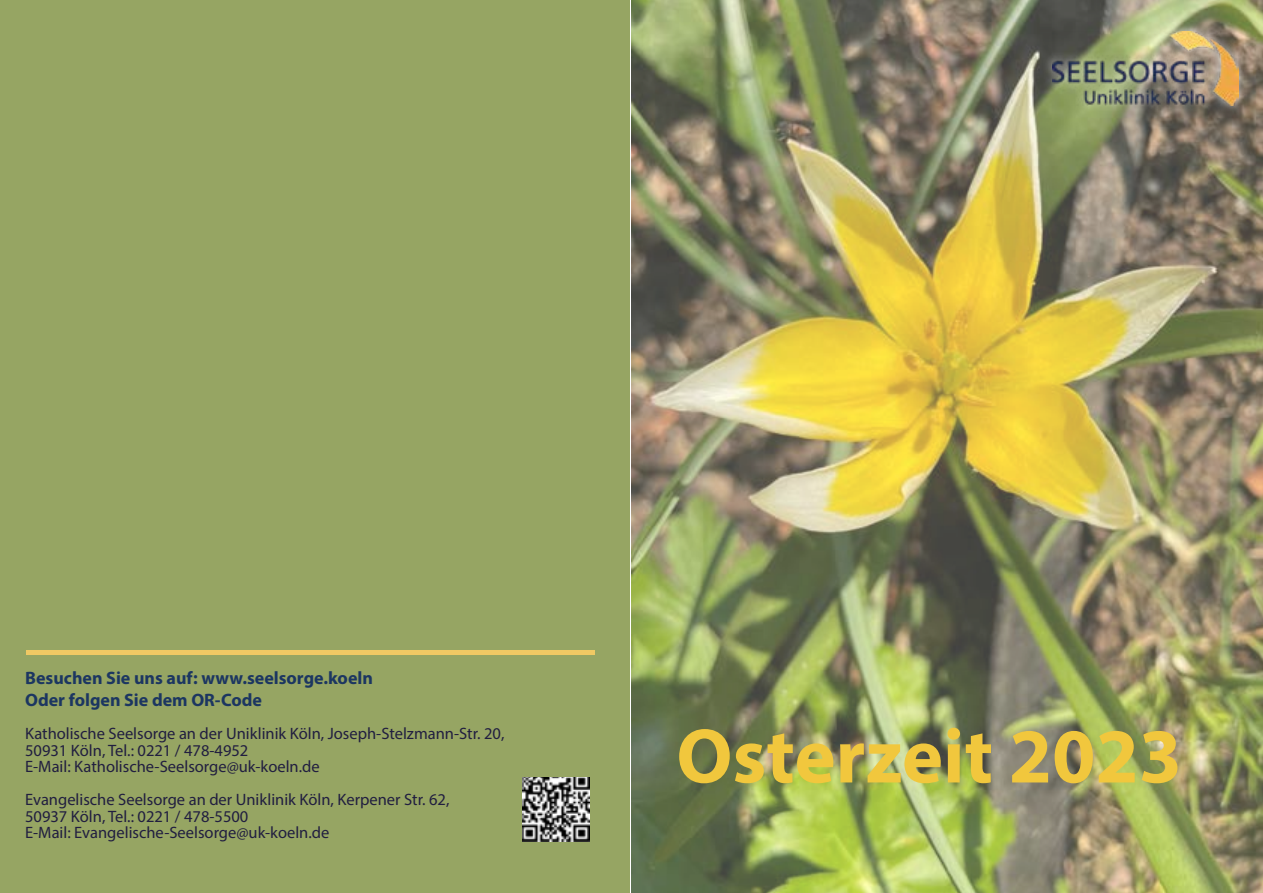
<style>
.page{position:relative;width:1263px;height:893px;background:#fff}
.page>*{position:absolute;margin:0;border:0;box-sizing:border-box;transform-origin:0 0}
.t1{font:700 78px "Myriad Pro";color:#f1c73d}
.t2{font:700 18px/21.9px "Myriad Pro";color:#1c3661}
.t3{font:16.5px/16.5px "Myriad Pro";color:#211e40}
</style>
<div class="page">
<img style="left:631px;top:0;width:632px;height:893px">
<div style="left:1043px;top:22px;width:204px;height:93px;background:#fff;opacity:.85"></div>
<img style="left:1052px;top:31px;width:186px;height:75px">
<div style="left:0;top:0;width:629px;height:893px;background:#96a563"></div>
<img style="left:522px;top:777px;width:68px;height:65px">
<div style="left:26px;top:650px;width:568px;height:5px;background:#f0c964"></div>
<p class="t2" style="left:25px;top:666px;width:349px">Besuchen Sie uns auf: www.seelsorge.koeln<br>Oder folgen Sie dem OR-Code</p>
<p class="t3" style="left:25px;top:725px;width:481px">Katholische Seelsorge an der Uniklinik Köln, Joseph-Stelzmann-Str. 20,<br>50931 Köln, Tel.: 0221 / 478-4952<br>E-Mail: Katholische-Seelsorge@uk-koeln.de</p>
<p class="t3" style="left:25px;top:791px;width:426px">Evangelische Seelsorge an der Uniklinik Köln, Kerpener Str. 62,<br>50937 Köln, Tel.: 0221 / 478-5500<br>E-Mail: Evangelische-Seelsorge@uk-koeln.de</p>
<h1 class="t1" style="left:676px;top:705px;width:507px">Osterzeit 2023</h1>
</div>
